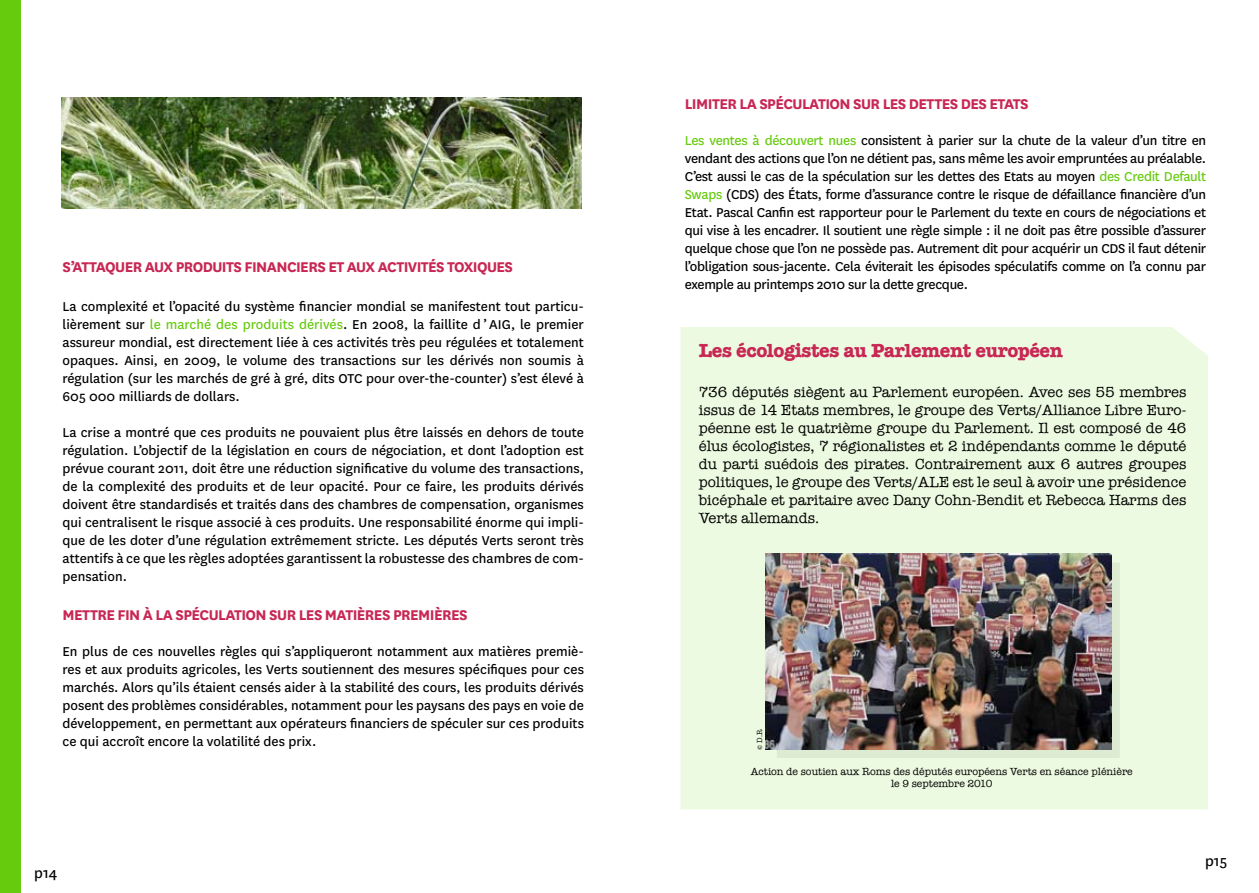
<style>
.page{position:relative;width:1259px;height:893px;background:#fff}
.page>*{position:absolute;margin:0;border:0;box-sizing:border-box;transform-origin:0 0}
.t1{font:700 19.5px "American Typewriter";letter-spacing:-.02em;color:#c82754}
.t2{font:700 16.5px "National";letter-spacing:-.035em;color:#c82754}
.t3{font:16.5px "National";color:#000}
.t4{font:15px/18px "National";color:#000;text-align:justify}
.t5{font:15px/18px "American Typewriter";color:#000;text-align:justify}
.t6{font:10.5px/12.6px "American Typewriter";color:#000;text-align:center}
.t7{font:7.5px "American Typewriter";color:#000}
.s1{color:#66cb0d}
.s2{font-family:"National"}
</style>
<div class="page">
<div style="left:680px;top:327px;width:528px;height:482px;background:#ecfae1"></div>
<div style="left:0;top:0;width:21px;height:893px;background:#66cb0d"></div>
<div style="left:775px;top:561px;width:346px;height:198px;background:#deebd3;border:1px solid #ecfae1"></div>
<img style="left:766px;top:554px;width:345px;height:196px">
<img style="left:62px;top:98px;width:519px;height:111px">
<svg style="left:1162px;top:327px;width:46px;height:37px"></svg>
<p class="t2" style="left:63px;top:255px;width:452px">S’ATTAQUER AUX PRODUITS FINANCIERS ET AUX ACTIVITÉS TOXIQUES</p>
<p class="t4" style="left:63px;top:296px;width:523px">La complexité et l’opacité du système financier mondial se manifestent tout particu&shy;lièrement sur <span class="s1">le marché des produits dérivés</span>. En 2008, la faillite d ’ AIG, le premier assureur mondial, est directement liée à ces activités très peu régulées et totalement opaques. Ainsi, en 2009, le volume des transactions sur les dérivés non soumis à régulation (sur les marchés de gré à gré, dits OTC pour over-the-counter) s’est élevé à 605 000 milliards de dollars.</p>
<p class="t4" style="left:63px;top:422px;width:523px">La crise a montré que ces produits ne pouvaient plus être laissés en dehors de toute régulation. L’objectif de la législation en cours de négociation, et dont l’adoption est prévue courant 2011, doit être une réduction significative du volume des transactions, de la complexité des produits et de leur opacité. Pour ce faire, les produits dérivés doivent être standardisés et traités dans des chambres de compensation, organismes qui centralisent le risque associé à ces produits. Une responsabilité énorme qui impli&shy;que de les doter d’une régulation extrêmement stricte. Les députés Verts seront très attentifs à ce que les règles adoptées garantissent la robustesse des chambres de com&shy;pensation.</p>
<p class="t2" style="left:63px;top:603px;width:407px">METTRE FIN À LA SPÉCULATION SUR LES MATIÈRES PREMIÈRES</p>
<p class="t4" style="left:63px;top:641px;width:523px">En plus de ces nouvelles règles qui s’appliqueront notamment aux matières premiè&shy;res et aux produits agricoles, les Verts soutiennent des mesures spécifiques pour ces marchés. Alors qu’ils étaient censés aider à la stabilité des cours, les produits dérivés posent des problèmes considérables, notamment pour les paysans des pays en voie de développement, en permettant aux opérateurs financiers de spéculer sur ces produits ce qui accroît encore la volatilité des prix.</p>
<p class="t3" style="left:34px;top:861px;width:25px">p14</p>
<p class="t2" style="left:685px;top:92px;width:345px">LIMITER LA SPÉCULATION SUR LES DETTES DES ETATS</p>
<p class="t4" style="left:685px;top:131px;width:523px"><span class="s1">Les ventes à découvert nues</span> consistent à parier sur la chute de la valeur d’un titre en vendant des actions que l’on ne détient pas, sans même les avoir empruntées au préalable.<br>C’est aussi le cas de la spéculation sur les dettes des Etats au moyen <span class="s1">des Credit Default Swaps</span> (CDS) des États, forme d’assurance contre le risque de défaillance financière d’un Etat. Pascal Canfin est rapporteur pour le Parlement du texte en cours de négociations et qui vise à les encadrer. Il soutient une règle simple : il ne doit pas être possible d’assurer quelque chose que l’on ne possède pas. Autrement dit pour acquérir un CDS il faut détenir l’obligation sous-jacente. Cela éviterait les épisodes spéculatifs comme on l’a connu par exemple au printemps 2010 sur la dette grecque.</p>
<h1 class="t1" style="left:699px;top:339px;width:366px">Les écologistes au Parlement européen</h1>
<p class="t5" style="left:699px;top:383px;width:489px">736 députés siègent au Parlement européen. Avec ses 55 membres issus de 14 Etats membres, le groupe des Verts/Alliance Libre Euro&shy;péenne est le quatrième groupe du Parlement. Il est composé de 46 élus écologistes, 7 régionalistes et 2 indépendants comme le député du parti suédois des pirates. Contrairement aux 6 autres groupes politiques, le groupe des Verts/ALE est le seul à avoir une présidence bicéphale et paritaire avec Dany Cohn-Bendit et Rebecca Harms des Verts allemands.</p>
<p class="t7" style="left:755px;top:749px;width:21px;rotate:-90deg"><span class="s2">©</span> D.R</p>
<p class="t6" style="left:751px;top:765px;width:383px">Action de soutien aux Roms des députés européens Verts en séance plénière le 9 septembre 2010</p>
<p class="t3" style="left:1205px;top:850px;width:23px">p15</p>
</div>
